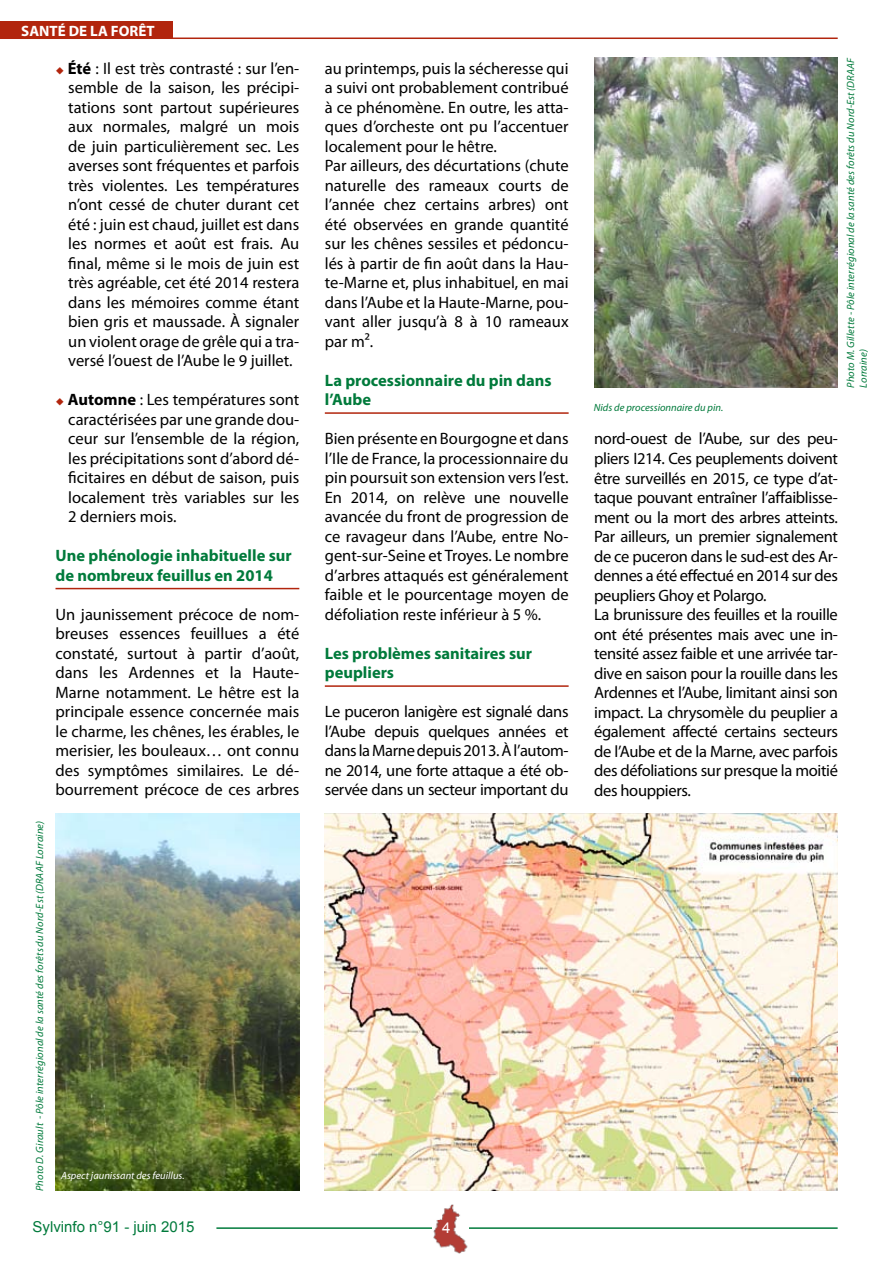
<style>
.page{position:relative;width:893px;height:1263px;background:#fff}
.page>*{position:absolute;margin:0;border:0;box-sizing:border-box;transform-origin:0 0}
.t1{font:16.5px/19.5px "Myriad Pro";letter-spacing:-.01em;color:#000;text-align:justify}
.t2{font:700 16.5px/19.5px "Myriad Pro";color:#007a3b}
.t3{font:15px "Arial";color:#007a3b}
.t4{font:700 15px "Myriad Pro";color:#fff}
.t5{font:15px "Arial";color:#fff}
.t6{font:italic 10.5px/12.6px "Myriad Pro";letter-spacing:.01em;color:#007a3b}
.t7{font:italic 10.5px "Myriad Pro";color:#fff}
.s1{color:#b2250d}
.s2{font-weight:700}
</style>
<div class="page">
<hr style="left:216px;top:1227px;width:622px;height:2px;background:#007a3b">
<img style="left:433px;top:1204px;width:35px;height:50px">
<hr style="left:0;top:38px;width:838px;height:1px;background:#b2250d">
<hr style="left:56px;top:588px;width:243px;height:1px;background:#b2250d">
<hr style="left:325px;top:412px;width:244px;height:2px;background:#b2250d">
<hr style="left:325px;top:685px;width:244px;height:2px;background:#b2250d">
<img style="left:56px;top:813px;width:243px;height:378px">
<img style="left:325px;top:813px;width:513px;height:377px">
<img style="left:594px;top:57px;width:244px;height:331px">
<div style="left:0;top:22px;width:173px;height:16px;background:#b2250d"></div>
<p class="t4" style="left:21px;top:21px;width:135px">SANTÉ DE LA FORÊT</p>
<p class="t6" style="left:33px;top:1191px;width:372px;rotate:-90deg">Photo D. Girault - Pôle interrégional de la santé des forêts du Nord-Est (DRAAF Lorraine)</p>
<p class="t1" style="left:68px;top:58px;width:233px;text-indent:-13px"><span class="s1">◆</span> <span class="s2">Été</span> : Il est très contrasté : sur l’en&shy;semble de la saison, les précipi&shy;tations sont partout supérieures aux normales, malgré un mois de juin particulièrement sec. Les averses sont fréquentes et parfois très violentes. Les températures n’ont cessé de chuter durant cet été : juin est chaud, juillet est dans les normes et août est frais. Au final, même si le mois de juin est très agréable, cet été 2014 restera dans les mémoires comme étant bien gris et maussade. À signaler un violent orage de grêle qui a tra&shy;versé l’ouest de l’Aube le 9 juillet.</p>
<p class="t1" style="left:68px;top:390px;width:233px;text-indent:-13px"><span class="s1">◆</span> <span class="s2">Automne</span> : Les températures sont caractérisées par une grande dou&shy;ceur sur l’ensemble de la région, les précipitations sont d’abord dé&shy;ficitaires en début de saison, puis localement très variables sur les 2 derniers mois.</p>
<p class="t2" style="left:56px;top:545px;width:238px">Une phénologie inhabituelle sur de nombreux feuillus en 2014</p>
<p class="t1" style="left:56px;top:604px;width:245px">Un jaunissement précoce de nom&shy;breuses essences feuillues a été constaté, surtout à partir d’août, dans les Ardennes et la Haute-Marne notamment. Le hêtre est la principale essence concernée mais le charme, les chênes, les érables, le merisier, les bouleaux… ont connu des symptômes similaires. Le dé&shy;bourrement précoce de ces arbres</p>
<p class="t7" style="left:61px;top:1169px;width:125px">Aspect jaunissant des feuillus.</p>
<p class="t1" style="left:325px;top:58px;width:245px;text-align:left">au printemps, puis la sécheresse qui a suivi ont probablement contribué à ce phénomène. En outre, les atta&shy;ques d’orcheste ont pu l’accentuer localement pour le hêtre.<br>Par ailleurs, des décurtations (chute naturelle des rameaux courts de l’année chez certains arbres) ont été observées en grande quantité sur les chênes sessiles et pédoncu&shy;lés à partir de fin août dans la Hau&shy;te-Marne et, plus inhabituel, en mai dans l’Aube et la Haute-Marne, pou&shy;vant aller jusqu’à 8 à 10 rameaux par m².</p>
<p class="t2" style="left:325px;top:370px;width:228px">La processionnaire du pin dans l’Aube</p>
<p class="t1" style="left:325px;top:429px;width:245px">Bien présente en Bourgogne et dans l’Ile de France, la processionnaire du pin poursuit son extension vers l’est.<br>En 2014, on relève une nouvelle avancée du front de progression de ce ravageur dans l’Aube, entre No&shy;gent-sur-Seine et Troyes. Le nombre d’arbres attaqués est généralement faible et le pourcentage moyen de défoliation reste inférieur à 5 %.</p>
<p class="t2" style="left:325px;top:643px;width:209px">Les problèmes sanitaires sur peupliers</p>
<p class="t1" style="left:325px;top:702px;width:245px">Le puceron lanigère est signalé dans l’Aube depuis quelques années et dans la Marne depuis 2013. À l’autom&shy;ne 2014, une forte attaque a été ob&shy;servée dans un secteur important du</p>
<p class="t3" style="left:33px;top:1217px;width:163px">Sylvinfo n°91 - juin 2015</p>
<p class="t5" style="left:442px;top:1217px;width:10px">4</p>
<p class="t6" style="left:594px;top:401px;width:131px">Nids de processionnaire du pin.</p>
<p class="t1" style="left:594px;top:429px;width:245px;text-align:left">nord-ouest de l’Aube, sur des peu&shy;pliers I214. Ces peuplements doivent être surveillés en 2015, ce type d’at&shy;taque pouvant entraîner l’affaiblisse&shy;ment ou la mort des arbres atteints.<br>Par ailleurs, un premier signalement de ce puceron dans le sud-est des Ar&shy;dennes a été effectué en 2014 sur des peupliers Ghoy et Polargo.<br>La brunissure des feuilles et la rouille ont été présentes mais avec une in&shy;tensité assez faible et une arrivée tar&shy;dive en saison pour la rouille dans les Ardennes et l’Aube, limitant ainsi son impact. La chrysomèle du peuplier a également affecté certains secteurs de l’Aube et de la Marne, avec parfois des défoliations sur presque la moitié des houppiers.</p>
<p class="t6" style="left:844px;top:388px;width:332px;rotate:-90deg">Photo M. Gillette - Pôle interrégional de la santé des forêts du Nord-Est (DRAAF<br>Lorraine)</p>
</div>
